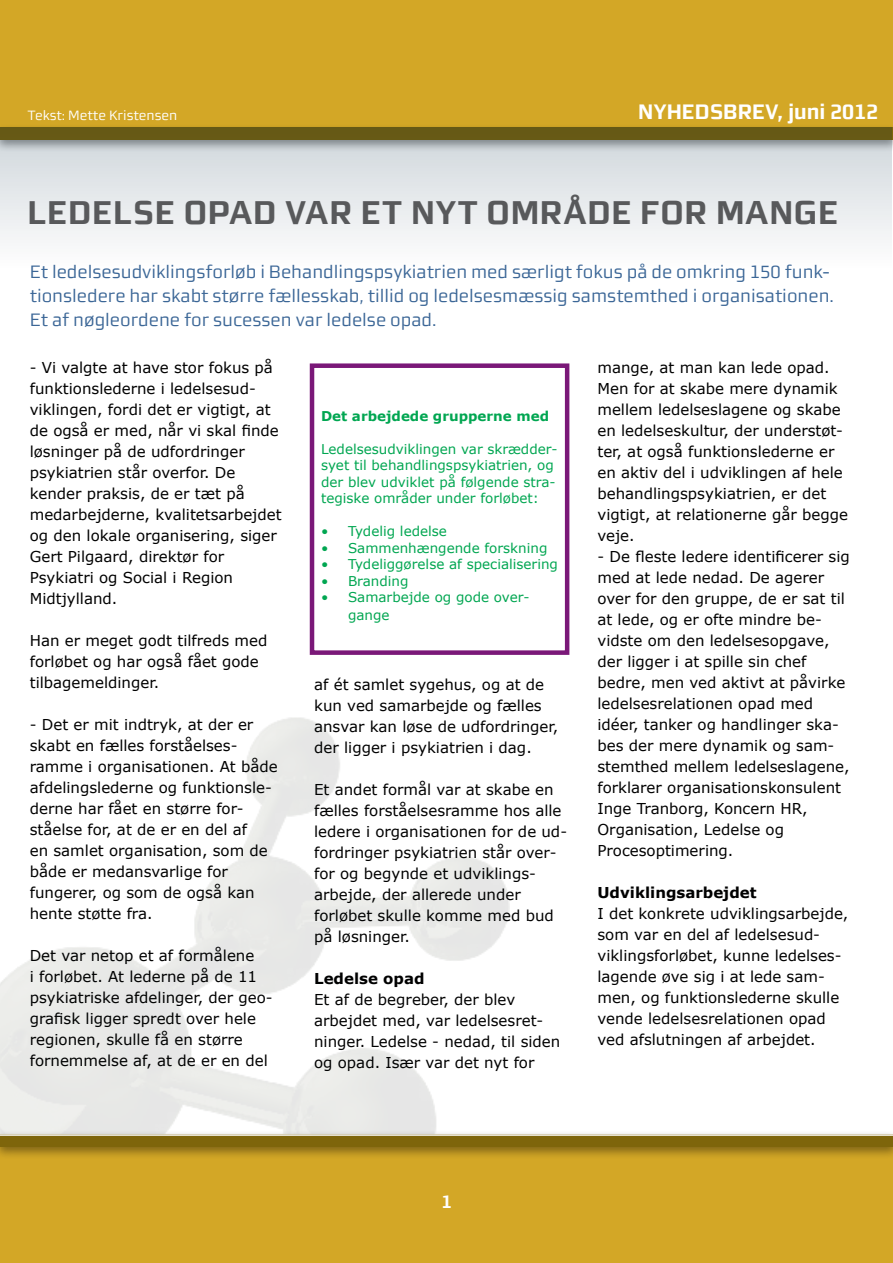
<style>
.page{position:relative;width:893px;height:1263px;background:#fff}
.page>*{position:absolute;margin:0;border:0;box-sizing:border-box;transform-origin:0 0}
.t1{font:700 33px "midtsans";letter-spacing:.02em;color:#58595b}
.t2{font:700 21px "midtsans";color:#fff}
.t3{font:18px/24px "midtsans";color:#3c6797}
.t4{font:700 18px "midtsans";color:#fff}
.t5{font:15px/21px "Verdana";color:#000101}
.t6{font:700 15px "Verdana";color:#000101}
.t7{font:13.5px/16.5px "Verdana";color:#00a651}
.t8{font:700 13.5px "Verdana";color:#00a651}
.t9{font:13.5px "midtsans";color:#fff}
</style>
<div class="page">
<div style="left:0;top:1135px;width:893px;height:128px;background:#d3a726"></div>
<div style="left:0;top:0;width:893px;height:128px;background:#d3a726"></div>
<div style="left:0;top:1130px;width:893px;height:30px;background:#000;opacity:.4"></div>
<div style="left:0;top:1134px;width:893px;height:13px;background:#7e650b"></div>
<div style="left:0;top:123px;width:893px;height:30px;background:#000;opacity:.4"></div>
<svg style="left:0;top:128px;width:892px;height:112px"></svg>
<hr style="left:0;top:1134px;width:893px;height:2px;background:#fff">
<div style="left:310px;top:363px;width:259px;height:292px;border:4px solid #7a1878"></div>
<p class="t9" style="left:28px;top:107px;width:151px">Tekst: Mette Kristensen</p>
<h2 class="t2" style="left:638px;top:99px;width:58px">NYHEDS</h2>
<h2 class="t2" style="left:723px;top:99px;width:156px">BREV, JUNI 2012</h2>
<h1 class="t1" style="left:28px;top:194px;width:812px">LEDELSE OPAD VAR ET NYT OMRÅDE FOR MANGE</h1>
<p class="t3" style="left:30px;top:260px;width:806px">Et ledelsesudviklingsforløb i Behandlingspsykiatrien med særligt fokus på de omkring 150 funk&shy;tionsledere har skabt større fællesskab, tillid og ledelsesmæssig samstemthed i organisationen.<br>Et af nøgleordene for sucessen var ledelse opad.</p>
<p class="t5" style="left:30px;top:356px;width:253px">- Vi valgte at have stor fokus på funktionslederne i ledelsesud&shy;viklingen, fordi det er vigtigt, at de også er med, når vi skal finde løsninger på de udfordringer psykiatrien står overfor. De kender praksis, de er tæt på medarbejderne, kvalitetsarbejdet og den lokale organisering, siger<br>Gert Pilgaard, direktør for<br>Psykiatri og Social i Region<br>Midtjylland.</p>
<p class="t5" style="left:30px;top:629px;width:239px">Han er meget godt tilfreds med forløbet og har også fået gode tilbagemeldinger.</p>
<p class="t5" style="left:30px;top:713px;width:249px">- Det er mit indtryk, at der er skabt en fælles forståelses&shy;ramme i organisationen. At både afdelingslederne og funktionsle&shy;derne har fået en større for&shy;ståelse for, at de er en del af<br>en samlet organisation, som de både er medansvarlige for fungerer, og som de også kan hente støtte fra.</p>
<p class="t5" style="left:30px;top:944px;width:244px">Det var netop et af formålene<br>i forløbet. At lederne på de 11 psykiatriske afdelinger, der geo&shy;grafisk ligger spredt over hele regionen, skulle få en større fornemmelse af, at de er en del</p>
<p class="t8" style="left:321px;top:407px;width:230px">Det arbejdede grupperne med</p>
<p class="t7" style="left:321px;top:440px;width:238px">Ledelsesudviklingen var skrædder&shy;syet til behandlingspsykiatrien, og der blev udviklet på følgende stra&shy;tegiske områder under forløbet:</p>
<p class="t7" style="left:321px;top:523px;width:127px">• Tydelig ledelse</p>
<p class="t7" style="left:321px;top:539px;width:228px">• Sammenhængende forskning</p>
<p class="t7" style="left:321px;top:556px;width:238px">• Tydeliggørelse af specialisering</p>
<p class="t7" style="left:321px;top:572px;width:89px">• Branding</p>
<p class="t7" style="left:348px;top:588px;width:183px;line-height:18px;text-indent:-27px">• Samarbejde og gode over&shy;gange</p>
<p class="t5" style="left:314px;top:673px;width:246px">af ét samlet sygehus, og at de kun ved samarbejde og fælles ansvar kan løse de udfordringer, der ligger i psykiatrien i dag.</p>
<p class="t5" style="left:314px;top:778px;width:254px">Et andet formål var at skabe en fælles forståelsesramme hos alle ledere i organisationen for de ud&shy;fordringer psykiatrien står over&shy;for og begynde et udviklings&shy;arbejde, der allerede under forløbet skulle komme med bud på løsninger.</p>
<p class="t6" style="left:314px;top:969px;width:112px">Ledelse opad</p>
<p class="t5" style="left:314px;top:988px;width:248px">Et af de begreber, der blev arbejdet med, var ledelsesret&shy;ninger. Ledelse - nedad, til siden og opad. Især var det nyt for</p>
<p class="t5" style="left:597px;top:356px;width:252px">mange, at man kan lede opad.<br>Men for at skabe mere dynamik mellem ledelseslagene og skabe en ledelseskultur, der understøt&shy;ter, at også funktionslederne er en aktiv del i udviklingen af hele behandlingspsykiatrien, er det vigtigt, at relationerne går begge veje.</p>
<p class="t5" style="left:597px;top:545px;width:254px">- De fleste ledere identificerer sig med at lede nedad. De agerer over for den gruppe, de er sat til at lede, og er ofte mindre be&shy;vidste om den ledelsesopgave, der ligger i at spille sin chef bedre, men ved aktivt at påvirke ledelsesrelationen opad med idéer, tanker og handlinger ska&shy;bes der mere dynamik og sam&shy;stemthed mellem ledelseslagene, forklarer organisationskonsulent<br>Inge Tranborg, Koncern HR,<br>Organisation, Ledelse og<br>Procesoptimering.</p>
<p class="t6" style="left:597px;top:883px;width:161px">Udviklingsarbejdet</p>
<p class="t5" style="left:597px;top:902px;width:252px">I det konkrete udviklingsarbejde, som var en del af ledelsesud&shy;viklingsforløbet, kunne ledelses&shy;lagende øve sig i at lede sam&shy;men, og funktionslederne skulle vende ledelsesrelationen opad ved afslutningen af arbejdet.</p>
<p class="t4" style="left:441px;top:1191px;width:12px">1</p>
</div>
